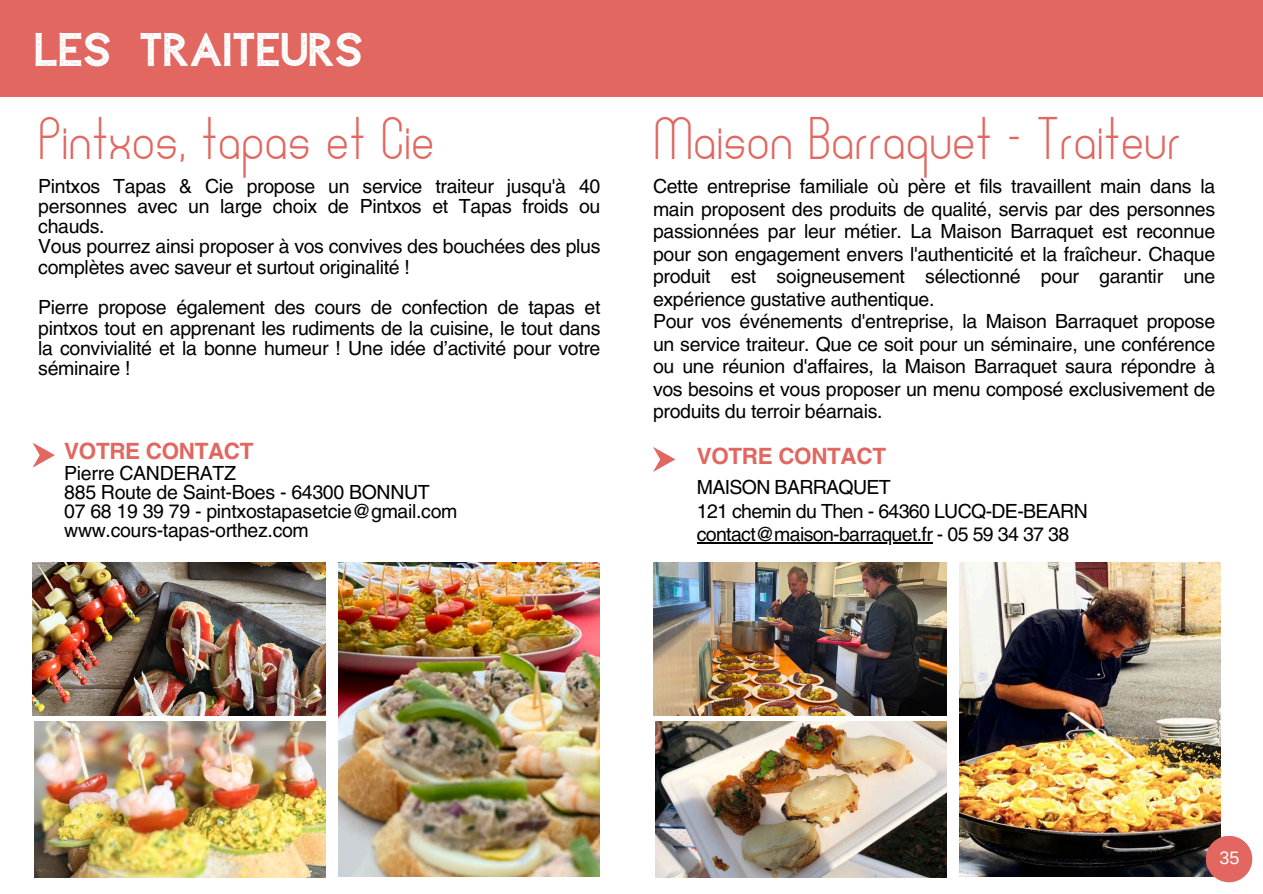
<style>
.page{position:relative;width:1263px;height:894px;background:#fff}
.page>*{position:absolute;margin:0;border:0;box-sizing:border-box;transform-origin:0 0}
.t1{font:47.1px "Aleppo";color:#fff}
.t2{font:46.65px "Adelina";color:#e16760}
.t3{font:700 22.5px "Helvetica LT Pro";letter-spacing:-.015em;color:#e16760}
.t4{font:19.5px/22.5px "Helvetica LT Pro";letter-spacing:-.015em;color:#000;text-align:justify}
.t5{font:19.5px "Helvetica LT Pro";letter-spacing:-.035em;color:#000}
.t6{font:18px "Arimo";color:#fff}
</style>
<div class="page">
<div style="left:0;top:0;width:1263px;height:96px;background:#e16760"></div>
<svg style="left:653px;top:447px;width:22px;height:24px"></svg>
<hr style="left:697px;top:542px;width:235px;height:1px;background:#000">
<img style="left:32px;top:562px;width:293px;height:153px">
<img style="left:339px;top:562px;width:261px;height:314px">
<img style="left:34px;top:721px;width:291px;height:155px">
<svg style="left:32px;top:442px;width:23px;height:25px"></svg>
<img style="left:654px;top:562px;width:292px;height:153px">
<img style="left:960px;top:562px;width:261px;height:314px">
<img style="left:655px;top:721px;width:292px;height:155px">
<div style="left:1206px;top:835px;width:46px;height:47px;background:#e16760;border-radius:50%"></div>
<p class="t1" style="left:34px;top:19px;width:330px">LES TRAITEURS</p>
<h1 class="t2" style="left:38px;top:116px;width:398px">Pintxos, tapas et Cie</h1>
<p class="t4" style="left:38px;top:177px;width:564px;line-height:20.2px">Pintxos Tapas &amp; Cie propose un service traiteur jusqu'à 40 personnes avec un large choix de Pintxos et Tapas froids ou chauds.</p>
<p class="t4" style="left:38px;top:238px;width:564px;line-height:20.2px">Vous pourrez ainsi proposer à vos convives des bouchées des plus complètes avec saveur et surtout originalité !</p>
<p class="t4" style="left:38px;top:299px;width:564px;line-height:20.2px">Pierre propose également des cours de confection de tapas et pintxos tout en apprenant les rudiments de la cuisine, le tout dans la convivialité et la bonne humeur ! Une idée d’activité pour votre séminaire !</p>
<p class="t3" style="left:64px;top:443px;width:191px">VOTRE CONTACT</p>
<p class="t4" style="left:64px;top:463px;width:173px">Pierre CANDERATZ</p>
<p class="t4" style="left:64px;top:482px;width:367px">885 Route de Saint-Boes - 64300 BONNUT</p>
<p class="t4" style="left:64px;top:501px;width:395px">07 68 19 39 79 - pintxostapasetcie@gmail.com</p>
<p class="t4" style="left:64px;top:520px;width:246px">www.cours-tapas-orthez.com</p>
<p class="t2" style="left:654px;top:116px;width:529px">Maison Barraquet - Traiteur</p>
<p class="t4" style="left:653px;top:177px;width:564px">Cette entreprise familiale où père et fils travaillent main dans la main proposent des produits de qualité, servis par des personnes passionnées par leur métier. La Maison Barraquet est reconnue pour son engagement envers l'authenticité et la fraîcheur. Chaque produit est soigneusement sélectionné pour garantir une expérience gustative authentique.</p>
<p class="t4" style="left:653px;top:312px;width:564px">Pour vos événements d'entreprise, la Maison Barraquet propose un service traiteur. Que ce soit pour un séminaire, une conférence ou une réunion d'affaires, la Maison Barraquet saura répondre à vos besoins et vous proposer un menu composé exclusivement de produits du terroir béarnais.</p>
<h1 class="t3" style="left:697px;top:447px;width:191px">VOTRE CONTACT</h1>
<h1 class="t5" style="left:697px;top:480px;width:195px">MAISON BARRAQUET</h1>
<p class="t5" style="left:697px;top:503px;width:392px">121 chemin du Then - 64360 LUCQ-DE-BEARN</p>
<p class="t5" style="left:697px;top:527px;width:374px">contact@maison-barraquet.fr - 05 59 34 37 38</p>
<p class="t6" style="left:1220px;top:847px;width:22px">35</p>
</div>
